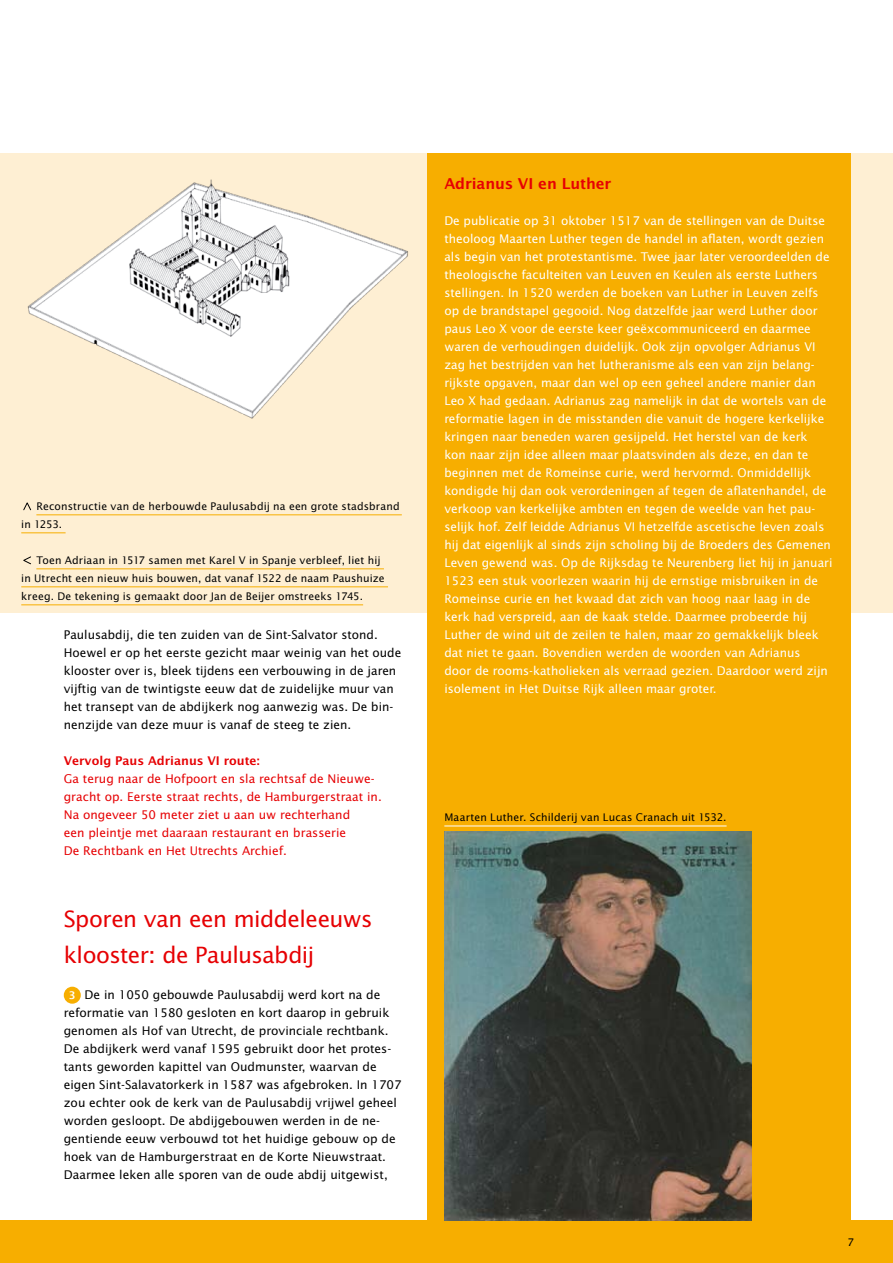
<style>
.page{position:relative;width:893px;height:1263px;background:#fff}
.page>*{position:absolute;margin:0;border:0;box-sizing:border-box;transform-origin:0 0}
.t1{font:22.5px/36px "Lucida Sans";letter-spacing:-.02em;color:#e60003}
.t2{font:600 15px "Lucida Sans";letter-spacing:-.005em;color:#e60003}
.t3{font:12px/18px "Lucida Sans";color:#fff}
.t4{font:12px/18px "Lucida Sans";color:#000}
.t5{font:12px/18px "Lucida Sans";color:#e60003}
.t6{font:600 12px "Lucida Sans";color:#e60003}
.t7{font:10.5px/18px "Lucida Sans";letter-spacing:.01em;color:#000}
.s1{font-weight:600;font-size:10.5px;color:#fff}
</style>
<div class="page">
<div style="left:0;top:1220px;width:893px;height:43px;background:#f7ae00"></div>
<div style="left:0;top:153px;width:893px;height:459px;background:#feefd3"></div>
<img style="left:27px;top:179px;width:381px;height:240px">
<div style="left:427px;top:153px;width:423px;height:1067px;background:#f7ae00"></div>
<img style="left:444px;top:831px;width:308px;height:389px">
<div style="left:64px;top:987px;width:17px;height:17px;background:#f7ae00;border-radius:50%"></div>
<hr style="left:36px;top:514px;width:366px;height:1px;background:#f7ae00">
<hr style="left:21px;top:532px;width:45px;height:1px;background:#f7ae00">
<hr style="left:36px;top:568px;width:348px;height:1px;background:#f7ae00">
<hr style="left:21px;top:586px;width:367px;height:1px;background:#f7ae00">
<hr style="left:21px;top:604px;width:342px;height:1px;background:#f7ae00">
<svg style="left:23px;top:502px;width:9px;height:9px"></svg>
<svg style="left:23px;top:556px;width:8px;height:9px"></svg>
<hr style="left:444px;top:826px;width:283px;height:1px;background:#fff">
<p class="t7" style="left:21px;top:496px;width:380px;text-indent:15px">Reconstructie van de herbouwde Paulusabdij na een grote stadsbrand in 1253.</p>
<p class="t7" style="left:21px;top:550px;width:365px;text-indent:15px">Toen Adriaan in 1517 samen met Karel V in Spanje verbleef, liet hij in Utrecht een nieuw huis bouwen, dat vanaf 1522 de naam Paushuize kreeg. De tekening is gemaakt door Jan de Beijer omstreeks 1745.</p>
<p class="t4" style="left:64px;top:625px;width:339px">Paulusabdij, die ten zuiden van de Sint-Salvator stond.<br>Hoewel er op het eerste gezicht maar weinig van het oude klooster over is, bleek tijdens een verbouwing in de jaren vijftig van de twintigste eeuw dat de zuidelijke muur van het transept van de abdijkerk nog aanwezig was. De bin&shy;nenzijde van deze muur is vanaf de steeg te zien.</p>
<p class="t6" style="left:64px;top:753px;width:197px">Vervolg Paus Adrianus VI route:</p>
<p class="t5" style="left:64px;top:769px;width:320px">Ga terug naar de Hofpoort en sla rechtsaf de Nieuwe&shy;gracht op. Eerste straat rechts, de Hamburgerstraat in.<br>Na ongeveer 50 meter ziet u aan uw rechterhand<br>een pleintje met daaraan restaurant en brasserie<br>De Rechtbank en Het Utrechts Archief.</p>
<h1 class="t1" style="left:64px;top:900px;width:310px">Sporen van een middeleeuws klooster: de Paulusabdij</h1>
<p class="t4" style="left:64px;top:985px;width:339px;text-indent:5px"><span class="s1">3</span> De in 1050 gebouwde Paulusabdij werd kort na de reformatie van 1580 gesloten en kort daarop in gebruik genomen als Hof van Utrecht, de provinciale rechtbank.<br>De abdijkerk werd vanaf 1595 gebruikt door het protes&shy;tants geworden kapittel van Oudmunster, waarvan de eigen Sint-Salavatorkerk in 1587 was afgebroken. In 1707 zou echter ook de kerk van de Paulusabdij vrijwel geheel worden gesloopt. De abdijgebouwen werden in de ne&shy;gentiende eeuw verbouwd tot het huidige gebouw op de hoek van de Hamburgerstraat en de Korte Nieuwstraat.<br>Daarmee leken alle sporen van de oude abdij uitgewist,</p>
<p class="t2" style="left:444px;top:175px;width:169px">Adrianus VI en Luther</p>
<p class="t3" style="left:444px;top:211px;width:390px">De publicatie op 31 oktober 1517 van de stellingen van de Duitse theoloog Maarten Luther tegen de handel in aflaten, wordt gezien als begin van het protestantisme. Twee jaar later veroordeelden de theologische faculteiten van Leuven en Keulen als eerste Luthers stellingen. In 1520 werden de boeken van Luther in Leuven zelfs op de brandstapel gegooid. Nog datzelfde jaar werd Luther door paus Leo X voor de eerste keer geëxcommuniceerd en daarmee waren de verhoudingen duidelijk. Ook zijn opvolger Adrianus VI zag het bestrijden van het lutheranisme als een van zijn belang&shy;rijkste opgaven, maar dan wel op een geheel andere manier dan Leo X had gedaan. Adrianus zag namelijk in dat de wortels van de reformatie lagen in de misstanden die vanuit de hogere kerkelijke kringen naar beneden waren gesijpeld. Het herstel van de kerk<br>kon naar zijn idee alleen maar plaatsvinden als deze, en dan te beginnen met de Romeinse curie, werd hervormd. Onmiddellijk kondigde hij dan ook verordeningen af tegen de aflatenhandel, de verkoop van kerkelijke ambten en tegen de weelde van het pau&shy;selijk hof. Zelf leidde Adrianus VI hetzelfde ascetische leven zoals hij dat eigenlijk al sinds zijn scholing bij de Broeders des Gemenen Leven gewend was. Op de Rijksdag te Neurenberg liet hij in januari 1523 een stuk voorlezen waarin hij de ernstige misbruiken in de Romeinse curie en het kwaad dat zich van hoog naar laag in de kerk had verspreid, aan de kaak stelde. Daarmee probeerde hij Luther de wind uit de zeilen te halen, maar zo gemakkelijk bleek dat niet te gaan. Bovendien werden de woorden van Adrianus<br>door de rooms-katholieken als verraad gezien. Daardoor werd zijn isolement in Het Duitse Rijk alleen maar groter.</p>
<p class="t7" style="left:444px;top:808px;width:284px">Maarten Luther. Schilderij van Lucas Cranach uit 1532.</p>
<p class="t7" style="left:847px;top:1233px;width:8px">7</p>
</div>
